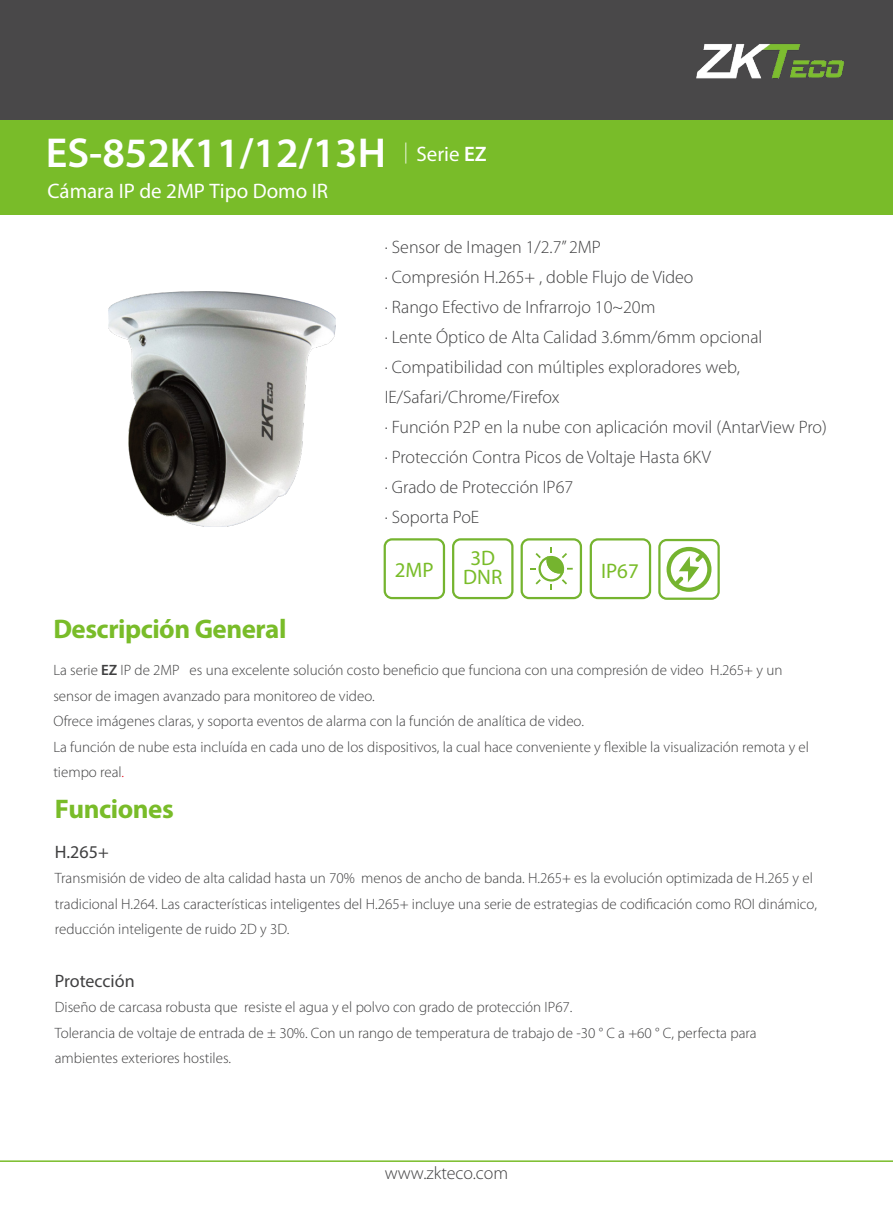
<style>
.page{position:relative;width:893px;height:1212px;background:#fff}
.page>*{position:absolute;margin:0;border:0;box-sizing:border-box;transform-origin:0 0}
.t1{font:600 42px "Myriad Pro";color:#fff}
.t2{font:700 27px "Myriad Pro";letter-spacing:-.02em;color:#79bc29}
.t3{font:21px "Myriad Pro";color:#fff}
.t4{font:21px/19.2px "Myriad Pro";color:#79bc29;text-align:center}
.t5{font:300 18px/30px "Myriad Pro";color:#404041}
.t6{font:18px "Myriad Pro";color:#404041}
.t7{font:300 15px/25.5px "Myriad Pro";color:#404041}
.s1{font-family:"Adobe Ming Std";font-weight:300;font-size:21px}
.s2{font-weight:400;font-size:21px}
.s3{font-size:21px}
.s4{font-weight:600}
.s5{color:#e60013}
</style>
<div class="page">
<hr style="left:0;top:1160px;width:893px;height:2px;background:#79bc29">
<div style="left:521px;top:538px;width:61px;height:61px;border:2px solid #75b42f;border-radius:7px"></div>
<svg style="left:530px;top:547px;width:43px;height:43px"></svg>
<div style="left:590px;top:538px;width:61px;height:61px;border:2px solid #75b42f;border-radius:7px"></div>
<div style="left:452px;top:538px;width:61px;height:61px;border:2px solid #75b42f;border-radius:7px"></div>
<div style="left:384px;top:538px;width:61px;height:61px;border:2px solid #75b42f;border-radius:7px"></div>
<img style="left:108px;top:292px;width:227px;height:234px">
<div style="left:658px;top:539px;width:62px;height:61px;border:2px solid #75b42f;border-radius:7px"></div>
<svg style="left:667px;top:547px;width:44px;height:45px"></svg>
<div style="left:0;top:120px;width:893px;height:94px;background:#79bc29"></div>
<div style="left:0;top:0;width:893px;height:120px;background:#494849"></div>
<img style="left:696px;top:43px;width:148px;height:36px">
<h1 class="t1" style="left:46px;top:126px;width:443px">ES-852K11/12/13H <span class="s1">│</span><span class="s2">Serie</span> <span class="s3">EZ</span></h1>
<h3 class="t3" style="left:47px;top:178px;width:282px">Cámara IP de 2MP Tipo Domo IR</h3>
<h2 class="t2" style="left:53px;top:611px;width:235px">Descripción General</h2>
<p class="t5" style="left:385px;top:232px;width:444px">· Sensor de Imagen 1/2.7” 2MP<br>· Compresión H.265+ , doble Flujo de Video<br>· Rango Efectivo de Infrarrojo 10~20m<br>· Lente Óptico de Alta Calidad 3.6mm/6mm opcional<br>· Compatibilidad con múltiples exploradores web, IE/Safari/Chrome/Firefox<br>· Función P2P en la nube con aplicación movil (AntarView Pro) · Protección Contra Picos de Voltaje Hasta 6KV<br>· Grado de Protección IP67<br>· Soporta PoE</p>
<h3 class="t4" style="left:395px;top:560px;width:40px">2MP</h3>
<h3 class="t4" style="left:463px;top:548px;width:41px">3D<br>DNR</h3>
<h3 class="t4" style="left:601px;top:561px;width:39px">IP67</h3>
<p class="t7" style="left:53px;top:657px;width:757px">La serie <span class="s4">EZ</span> IP de 2MP es una excelente solución costo beneficio que funciona con una compresión de video H.265+ y un sensor de imagen avanzado para monitoreo de video.<br>Ofrece imágenes claras, y soporta eventos de alarma con la función de analítica de video.<br>La función de nube esta incluída en cada uno de los dispositivos, la cual hace conveniente y flexible la visualización remota y el tiempo real<span class="s5">.</span></p>
<h2 class="t2" style="left:55px;top:791px;width:120px">Funciones</h2>
<p class="t6" style="left:55px;top:840px;width:55px">H.265+</p>
<p class="t7" style="left:55px;top:866px;width:764px">Transmisión de video de alta calidad hasta un 70% menos de ancho de banda. H.265+ es la evolución optimizada de H.265 y el tradicional H.264. Las características inteligentes del H.265+ incluye una serie de estrategias de codificación como ROI dinámico, reducción inteligente de ruido 2D y 3D.</p>
<p class="t6" style="left:55px;top:969px;width:81px">Protección</p>
<p class="t7" style="left:55px;top:995px;width:703px">Diseño de carcasa robusta que resiste el agua y el polvo con grado de protección IP67.<br>Tolerancia de voltaje de entrada de ± 30%. Con un rango de temperatura de trabajo de -30 ° C a +60 ° C, perfecta para ambientes exteriores hostiles.</p>
<p class="t5" style="left:385px;top:1158px;width:125px">www.zkteco.com</p>
</div>
